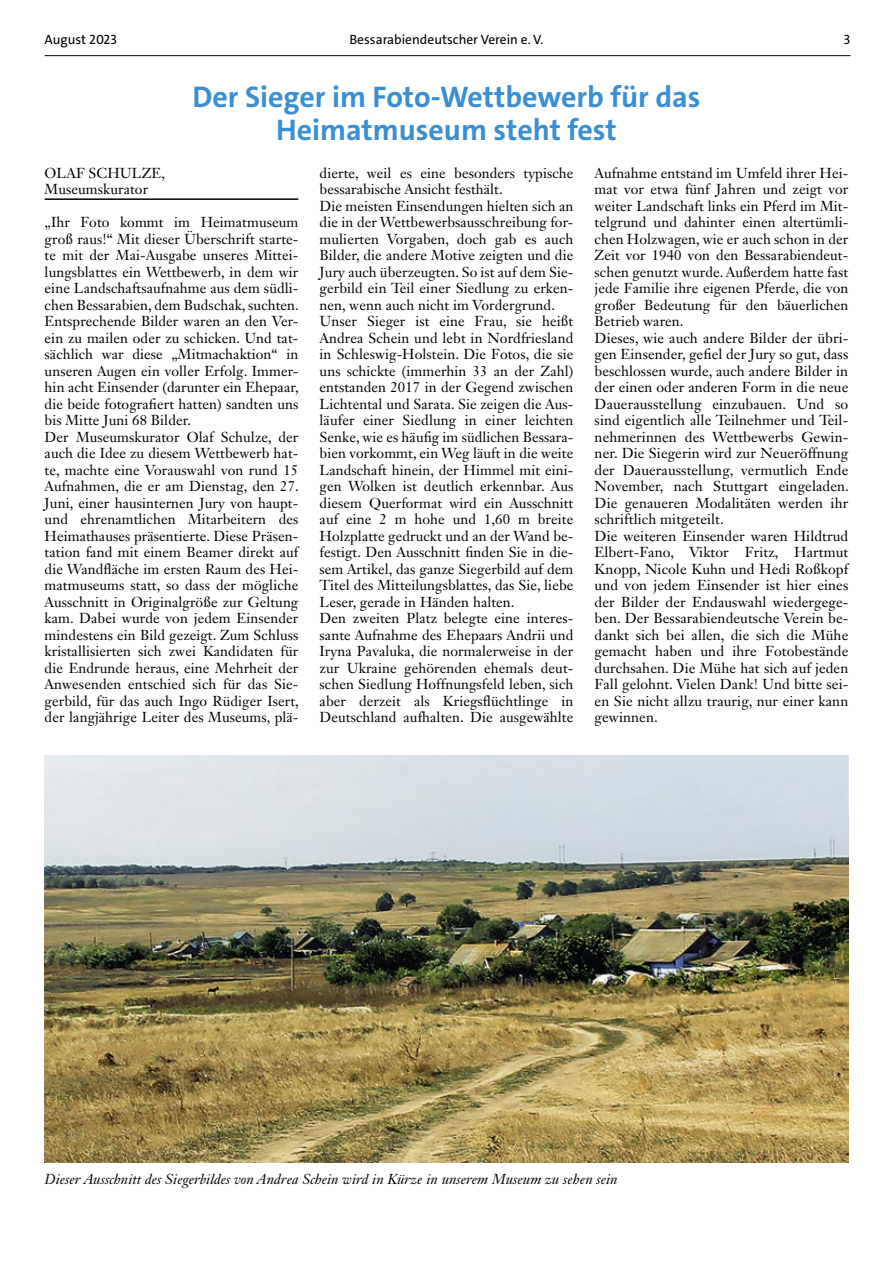
<style>
.page{position:relative;width:893px;height:1263px;background:#fff}
.page>*{position:absolute;margin:0;border:0;box-sizing:border-box;transform-origin:0 0}
.t1{font:700 30px/33px "The Sans";color:#398fd1;text-align:center}
.t2{font:14.25px/16.5px "Janson Text LT Std";letter-spacing:.005em;color:#000}
.t3{font:italic 14.25px "Janson Text LT Std";letter-spacing:.005em;color:#000}
.t4{font:13.5px "The Sans";color:#000}
</style>
<div class="page">
<hr style="left:45px;top:55px;width:805px;height:1px;background:#000">
<hr style="left:45px;top:198px;width:253px;height:2px;background:#000">
<img style="left:45px;top:755px;width:803px;height:407px">
<p class="t4" style="left:45px;top:31px;width:74px">August 2023</p>
<p class="t4" style="left:349px;top:31px;width:195px">Bessarabiendeutscher Verein e. V.</p>
<p class="t4" style="left:844px;top:31px;width:8px">3</p>
<h1 class="t1" style="left:192px;top:81px;width:509px">Der Sieger im Foto-Wettbewerb für das<br>Heimatmuseum steht fest</h1>
<p class="t2" style="left:45px;top:164px;width:122px">OLAF SCHULZE,<br>Museumskurator</p>
<p class="t2" style="left:45px;top:214px;width:256px">„Ihr Foto kommt im Heimatmuseum groß raus!“ Mit dieser Überschrift starte&shy;te mit der Mai-Ausgabe unseres Mittei&shy;lungsblattes ein Wettbewerb, in dem wir eine Landschaftsaufnahme aus dem südli&shy;chen Bessarabien, dem Budschak, suchten.<br>Entsprechende Bilder waren an den Ver&shy;ein zu mailen oder zu schicken. Und tat&shy;sächlich war diese „Mitmachaktion“ in unseren Augen ein voller Erfolg. Immer&shy;hin acht Einsender (darunter ein Ehepaar, die beide fotografiert hatten) sandten uns bis Mitte Juni 68 Bilder.<br>Der Museumskurator Olaf Schulze, der auch die Idee zu diesem Wettbewerb hat&shy;te, machte eine Vorauswahl von rund 15<br>Aufnahmen, die er am Dienstag, den 27.<br>Juni, einer hausinternen Jury von haupt&shy;und ehrenamtlichen Mitarbeitern des Heimathauses präsentierte. Diese Präsen&shy;tation fand mit einem Beamer direkt auf die Wandfläche im ersten Raum des Hei&shy;matmuseums statt, so dass der mögliche Ausschnitt in Originalgröße zur Geltung kam. Dabei wurde von jedem Einsender mindestens ein Bild gezeigt. Zum Schluss kristallisierten sich zwei Kandidaten für die Endrunde heraus, eine Mehrheit der Anwesenden entschied sich für das Sie&shy;gerbild, für das auch Ingo Rüdiger Isert, der langjährige Leiter des Museums, plä-</p>
<p class="t2" style="left:320px;top:164px;width:255px">dierte, weil es eine besonders typische bessarabische Ansicht festhält.<br>Die meisten Einsendungen hielten sich an die in der Wettbewerbsausschreibung for&shy;mulierten Vorgaben, doch gab es auch Bilder, die andere Motive zeigten und die Jury auch überzeugten. So ist auf dem Sie&shy;gerbild ein Teil einer Siedlung zu erken&shy;nen, wenn auch nicht im Vordergrund.<br>Unser Sieger ist eine Frau, sie heißt Andrea Schein und lebt in Nordfriesland in Schleswig-Holstein. Die Fotos, die sie uns schickte (immerhin 33 an der Zahl) entstanden 2017 in der Gegend zwischen Lichtental und Sarata. Sie zeigen die Aus&shy;läufer einer Siedlung in einer leichten Senke, wie es häufig im südlichen Bessara&shy;bien vorkommt, ein Weg läuft in die weite Landschaft hinein, der Himmel mit eini&shy;gen Wolken ist deutlich erkennbar. Aus diesem Querformat wird ein Ausschnitt auf eine 2 m hohe und 1,60 m breite Holzplatte gedruckt und an der Wand be&shy;festigt. Den Ausschnitt finden Sie in die&shy;sem Artikel, das ganze Siegerbild auf dem Titel des Mitteilungsblattes, das Sie, liebe Leser, gerade in Händen halten.<br>Den zweiten Platz belegte eine interes&shy;sante Aufnahme des Ehepaars Andrii und Iryna Pavaluka, die normalerweise in der zur Ukraine gehörenden ehemals deut&shy;schen Siedlung Hoffnungsfeld leben, sich aber derzeit als Kriegsflüchtlinge in Deutschland aufhalten. Die ausgewählte</p>
<p class="t2" style="left:595px;top:164px;width:256px">Aufnahme entstand im Umfeld ihrer Hei&shy;mat vor etwa fünf Jahren und zeigt vor weiter Landschaft links ein Pferd im Mit&shy;telgrund und dahinter einen altertümli&shy;chen Holzwagen, wie er auch schon in der Zeit vor 1940 von den Bessarabiendeut&shy;schen genutzt wurde. Außerdem hatte fast jede Familie ihre eigenen Pferde, die von großer Bedeutung für den bäuerlichen Betrieb waren.<br>Dieses, wie auch andere Bilder der übri&shy;gen Einsender, gefiel der Jury so gut, dass beschlossen wurde, auch andere Bilder in der einen oder anderen Form in die neue Dauerausstellung einzubauen. Und so sind eigentlich alle Teilnehmer und Teil&shy;nehmerinnen des Wettbewerbs Gewin&shy;ner. Die Siegerin wird zur Neueröffnung der Dauerausstellung, vermutlich Ende November, nach Stuttgart eingeladen.<br>Die genaueren Modalitäten werden ihr schriftlich mitgeteilt.<br>Die weiteren Einsender waren Hildtrud Elbert-Fano, Viktor Fritz, Hartmut Knopp, Nicole Kuhn und Hedi Roßkopf und von jedem Einsender ist hier eines der Bilder der Endauswahl wiedergege&shy;ben. Der Bessarabiendeutsche Verein be&shy;dankt sich bei allen, die sich die Mühe gemacht haben und ihre Fotobestände durchsahen. Die Mühe hat sich auf jeden Fall gelohnt. Vielen Dank! Und bitte sei&shy;en Sie nicht allzu traurig, nur einer kann gewinnen.</p>
<p class="t3" style="left:45px;top:1170px;width:574px">Dieser Ausschnitt des Siegerbildes von Andrea Schein wird in Kürze in unserem Museum zu sehen sein</p>
</div>
